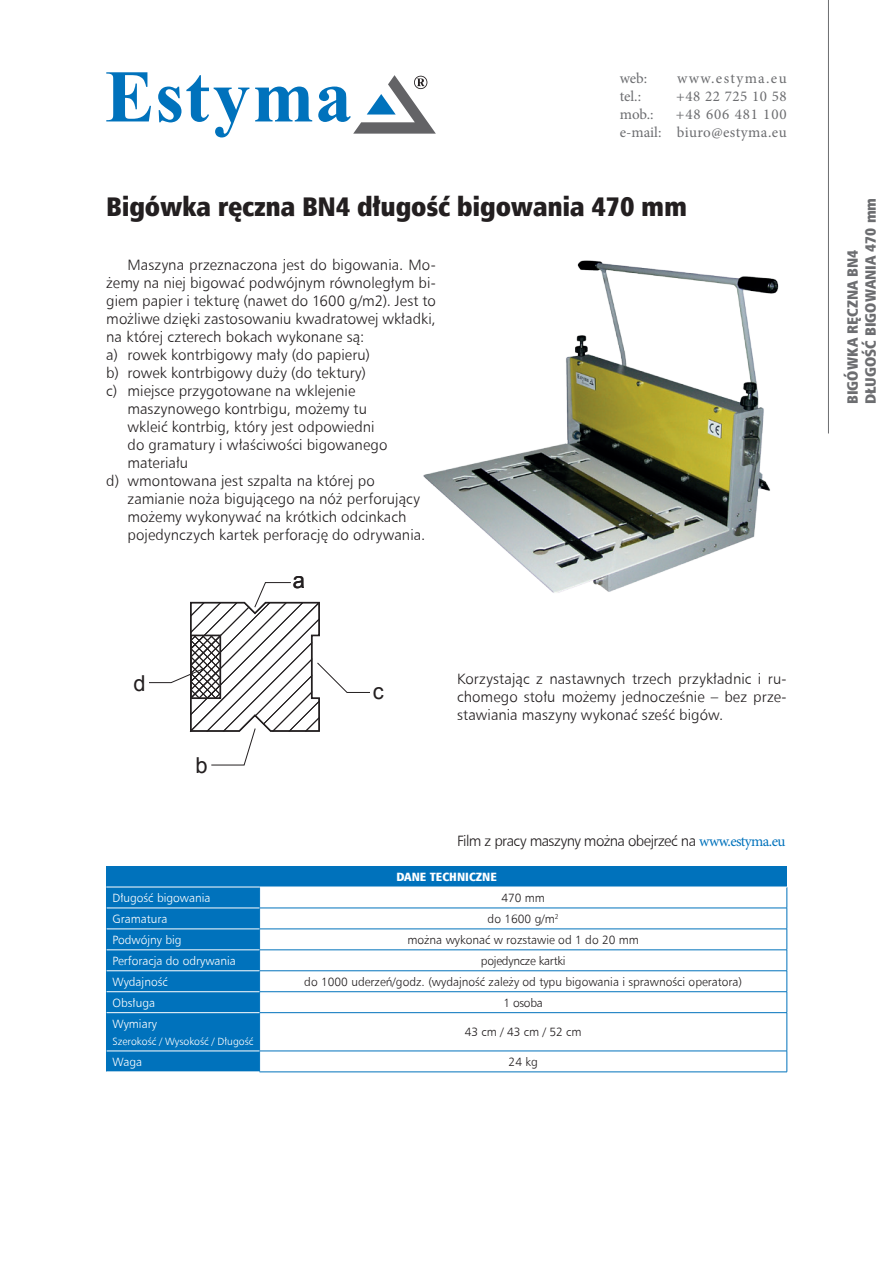
<style>
.page{position:relative;width:893px;height:1263px;background:#fff}
.page>*{position:absolute;margin:0;border:0;box-sizing:border-box;transform-origin:0 0}
.t1{font:27px "Humnst 777 X Blk Cn EU";letter-spacing:-.01em;color:#231f20}
.t2{font:21.9px "Arial";color:#231f20}
.t3{font:15px/18px "Humnst 777 Lt EU";letter-spacing:.005em;color:#231f20;text-align:justify}
.t4{font:15px/18px "Minion Pro";letter-spacing:.04em;color:#6c6d70;text-align:right}
.t5{font:15px "Humnst 777 Lt EU";letter-spacing:-.04em;color:#231f20}
.t6{font:15px/18px "Humnst 777 X Blk Cn EU";color:#6c6d70}
.t7{font:15px "Minion Pro";letter-spacing:.09em;color:#6c6d70}
.t8{font:12px "Humnst 777 Lt EU";color:#231f20}
.t9{font:12px "Humnst 777 Lt EU";color:#fff}
.t10{font:12px "Humnst 777 Lt EU";letter-spacing:-.02em;color:#231f20}
.t11{font:12px "Humnst 777 X Blk Cn EU";color:#fff}
.t12{font:10.5px "Humnst 777 Lt EU";color:#fff}
.s1{font-family:"Minion Pro";color:#0072bc}
</style>
<div class="page">
<svg style="left:106px;top:72px;width:45px;height:49px"></svg>
<svg style="left:158px;top:75px;width:91px;height:62px"></svg>
<svg style="left:255px;top:87px;width:57px;height:34px"></svg>
<svg style="left:318px;top:75px;width:118px;height:59px"></svg>
<hr style="left:828px;top:0;width:1px;height:433px;background:#6c6d70">
<div style="left:106px;top:866px;width:681px;height:21px;background:#0072bc"></div>
<svg style="left:260px;top:888px;width:527px;height:183px"></svg>
<hr style="left:259px;top:908px;width:528px;height:1px;background:#0072bc">
<hr style="left:259px;top:929px;width:528px;height:1px;background:#0072bc">
<hr style="left:259px;top:949px;width:528px;height:1px;background:#0072bc">
<hr style="left:259px;top:970px;width:528px;height:1px;background:#0072bc">
<hr style="left:259px;top:991px;width:528px;height:1px;background:#0072bc">
<svg style="left:787px;top:887px;width:1px;height:125px"></svg>
<hr style="left:259px;top:1012px;width:528px;height:1px;background:#0072bc">
<hr style="left:787px;top:1013px;width:1px;height:38px;background:#0072bc">
<hr style="left:259px;top:1051px;width:528px;height:1px;background:#0072bc">
<div style="left:106px;top:888px;width:154px;height:183px;background:#0072bc"></div>
<svg style="left:787px;top:1051px;width:1px;height:21px"></svg>
<hr style="left:259px;top:1071px;width:528px;height:1px;background:#0072bc">
<hr style="left:107px;top:908px;width:152px;height:1px;background:#fff">
<hr style="left:107px;top:929px;width:152px;height:1px;background:#fff">
<hr style="left:107px;top:949px;width:152px;height:1px;background:#fff">
<hr style="left:107px;top:970px;width:152px;height:1px;background:#fff">
<hr style="left:107px;top:991px;width:152px;height:1px;background:#fff">
<hr style="left:107px;top:1012px;width:152px;height:1px;background:#fff">
<hr style="left:107px;top:1051px;width:152px;height:1px;background:#fff">
<img style="left:423px;top:260px;width:356px;height:333px">
<svg style="left:149px;top:582px;width:221px;height:184px"></svg>
<p class="t4" style="left:620px;top:69px;width:29px">web:</p>
<p class="t7" style="left:677px;top:68px;width:111px">www.estyma.eu</p>
<p class="t4" style="left:620px;top:87px;width:23px">tel.:</p>
<p class="t4" style="left:676px;top:87px;width:112px">+48 22 725 10 58</p>
<p class="t4" style="left:620px;top:105px;width:35px">mob.:</p>
<p class="t4" style="left:620px;top:105px;width:168px">+48 606 481 100<br>e-mail: biuro@estyma.eu</p>
<h1 class="t1" style="left:106px;top:189px;width:582px">Bigówka ręczna BN4 długość bigowania 470 mm</h1>
<p class="t3" style="left:128px;top:256px;width:310px">Maszyna przeznaczona jest do bigowania. Mo-</p>
<p class="t3" style="left:106px;top:274px;width:331px">żemy na niej bigować podwójnym równoległym bi-</p>
<p class="t3" style="left:106px;top:292px;width:331px">giem papier i tekturę (nawet do 1600 g/m2). Jest to</p>
<p class="t3" style="left:106px;top:310px;width:331px">możliwe dzięki zastosowaniu kwadratowej wkładki,</p>
<p class="t3" style="left:106px;top:328px;width:259px">na której czterech bokach wykonane są:</p>
<p class="t3" style="left:106px;top:346px;width:265px">a) rowek kontrbigowy mały (do papieru)</p>
<p class="t3" style="left:106px;top:364px;width:261px">b) rowek kontrbigowy duży (do tektury)</p>
<p class="t3" style="left:106px;top:382px;width:251px">c) miejsce przygotowane na wklejenie</p>
<p class="t3" style="left:128px;top:400px;width:241px">maszynowego kontrbigu, możemy tu</p>
<p class="t3" style="left:128px;top:418px;width:249px">wkleić kontrbig, który jest odpowiedni</p>
<p class="t3" style="left:128px;top:436px;width:261px">do gramatury i właściwości bigowanego</p>
<p class="t3" style="left:128px;top:454px;width:62px">materiału</p>
<p class="t3" style="left:106px;top:472px;width:270px">d) wmontowana jest szpalta na której po</p>
<p class="t3" style="left:128px;top:490px;width:294px">zamianie noża bigującego na nóż perforujący</p>
<p class="t3" style="left:128px;top:508px;width:280px">możemy wykonywać na krótkich odcinkach</p>
<p class="t3" style="left:128px;top:526px;width:299px">pojedynczych kartek perforację do odrywania.</p>
<h2 class="t2" style="left:133px;top:669px;width:14px">d</h2>
<h2 class="t2" style="left:195px;top:751px;width:14px">b</h2>
<h2 class="t2" style="left:293px;top:566px;width:14px">a</h2>
<h2 class="t2" style="left:373px;top:677px;width:12px">c</h2>
<p class="t3" style="left:457px;top:670px;width:331px">Korzystając z nastawnych trzech przykładnic i ru&shy;chomego stołu możemy jednocześnie – bez prze&shy;stawiania maszyny wykonać sześć bigów.</p>
<p class="t5" style="left:457px;top:832px;width:330px">Film z pracy maszyny można obejrzeć na <span class="s1">www.estyma.eu</span></p>
<p class="t11" style="left:396px;top:869px;width:102px">DANE TECHNICZNE</p>
<p class="t9" style="left:112px;top:890px;width:100px">Długość bigowania</p>
<p class="t8" style="left:501px;top:890px;width:45px">470 mm</p>
<p class="t9" style="left:112px;top:911px;width:57px">Gramatura</p>
<p class="t8" style="left:488px;top:911px;width:73px">do 1600 g/m<sup>2</sup></p>
<p class="t9" style="left:112px;top:932px;width:71px">Podwójny big</p>
<p class="t8" style="left:407px;top:932px;width:233px">można wykonać w rozstawie od 1 do 20 mm</p>
<p class="t9" style="left:112px;top:953px;width:125px">Perforacja do odrywania</p>
<p class="t10" style="left:481px;top:953px;width:86px">pojedyncze kartki</p>
<p class="t9" style="left:112px;top:974px;width:57px">Wydajność</p>
<p class="t8" style="left:304px;top:974px;width:439px">do 1000 uderzeń/godz. (wydajność zależy od typu bigowania i sprawności operatora)</p>
<p class="t9" style="left:112px;top:995px;width:44px">Obsługa</p>
<p class="t8" style="left:503px;top:995px;width:41px">1 osoba</p>
<p class="t9" style="left:112px;top:1016px;width:46px">Wymiary</p>
<p class="t12" style="left:112px;top:1034px;width:143px">Szerokość / Wysokość / Długość</p>
<p class="t8" style="left:465px;top:1025px;width:118px">43 cm / 43 cm / 52 cm</p>
<p class="t9" style="left:112px;top:1054px;width:31px">Waga</p>
<p class="t8" style="left:509px;top:1054px;width:31px">24 kg</p>
<p class="t6" style="left:843px;top:404px;width:208px;rotate:-90deg">BIGÓWKA RĘCZNA BN4<br>DŁUGOŚĆ BIGOWANIA 470 mm</p>
</div>
